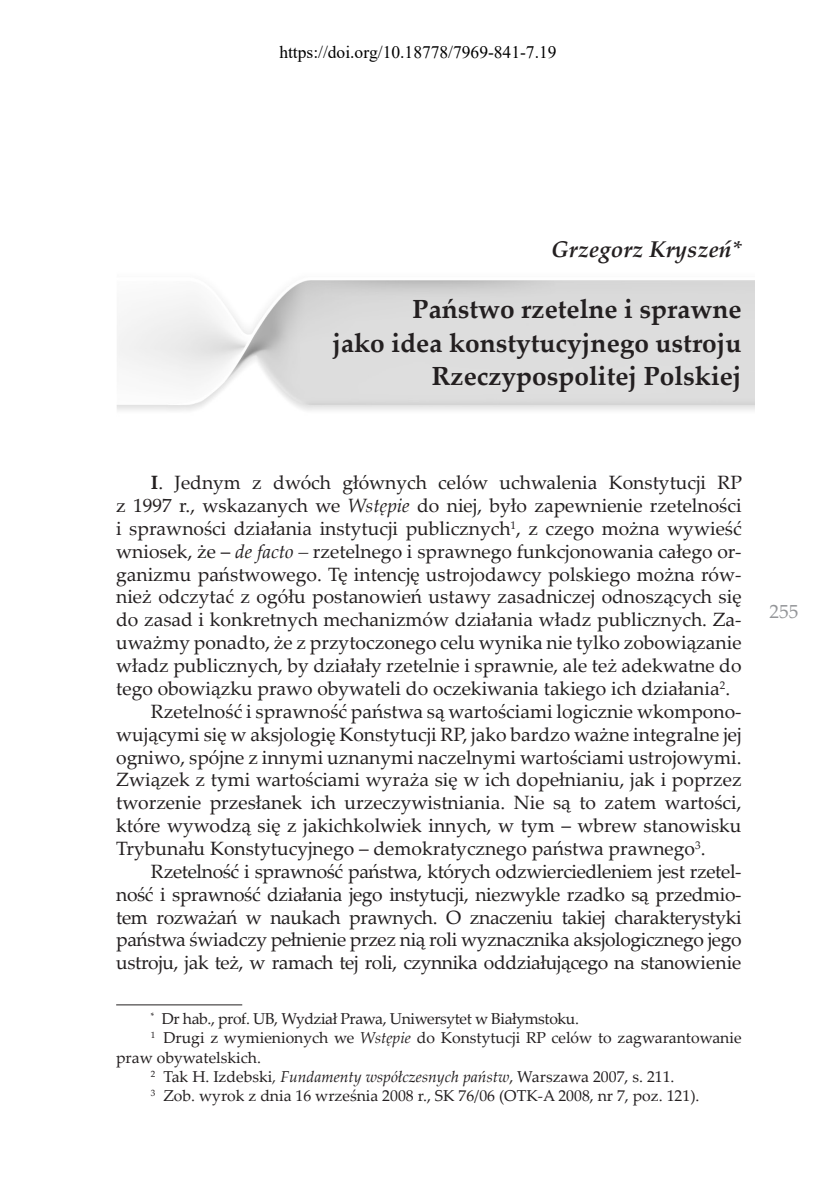
<style>
.page{position:relative;width:833px;height:1195px;background:#fff}
.page>*{position:absolute;margin:0;border:0;box-sizing:border-box;transform-origin:0 0}
.t1{font:700 26.25px/33.2px "Palatino Linotype";color:#231f20;text-align:right}
.t2{font:italic 700 22.75px "Palatino Linotype";color:#231f20}
.t3{font:19.25px "Palatino Linotype";color:#231f20}
.t4{font:19.25px "Palatino Linotype";letter-spacing:-.02em;color:#231f20}
.t5{font:19.25px "Palatino Linotype";color:#939598}
.t6{font:17.5px "Times New Roman";color:#000}
.t7{font:15.75px "Palatino Linotype";color:#231f20}
.t8{font:15.75px "Palatino Linotype";letter-spacing:-.025em;color:#231f20}
.s1{font-weight:700}
.s2{font-style:italic}
</style>
<div class="page">
<hr style="left:116px;top:1004px;width:126px;height:1px;background:#231f20">
<p class="t6" style="left:279px;top:43px;width:278px">https://doi.org/10.18778/7969-841-7.19</p>
<p class="t2" style="left:551px;top:233px;width:192px">Grzegorz Kryszeń*</p>
<h1 class="t1" style="left:332px;top:292px;width:411px">Państwo rzetelne i sprawne<br>jako idea konstytucyjnego ustroju<br>Rzeczypospolitej Polskiej</h1>
<p class="t3" style="left:151px;top:469px;width:592px"><span class="s1">I</span>. Jednym z dwóch głównych celów uchwalenia Konstytucji RP</p>
<p class="t3" style="left:116px;top:492px;width:627px">z 1997 r., wskazanych we <span class="s2">Wstępie</span> do niej, było zapewnienie rzetelności</p>
<p class="t3" style="left:116px;top:515px;width:627px">i sprawności działania instytucji publicznych<sup>1</sup>, z czego można wywieść</p>
<p class="t3" style="left:116px;top:537px;width:627px">wniosek, że – <span class="s2">de facto –</span> rzetelnego i sprawnego funkcjonowania całego or-</p>
<p class="t3" style="left:116px;top:560px;width:627px">ganizmu państwowego. Tę intencję ustrojodawcy polskiego można rów-</p>
<p class="t3" style="left:116px;top:583px;width:627px">nież odczytać z ogółu postanowień ustawy zasadniczej odnoszących się</p>
<p class="t3" style="left:116px;top:606px;width:627px">do zasad i konkretnych mechanizmów działania władz publicznych. Za-</p>
<p class="t3" style="left:116px;top:629px;width:627px">uważmy ponadto, że z przytoczonego celu wynika nie tylko zobowiązanie</p>
<p class="t3" style="left:116px;top:652px;width:627px">władz publicznych, by działały rzetelnie i sprawnie, ale też adekwatne do</p>
<p class="t3" style="left:116px;top:674px;width:615px">tego obowiązku prawo obywateli do oczekiwania takiego ich działania<sup>2</sup>.</p>
<p class="t3" style="left:151px;top:697px;width:592px">Rzetelność i sprawność państwa są wartościami logicznie wkompono-</p>
<p class="t3" style="left:116px;top:720px;width:626px">wującymi się w aksjologię Konstytucji RP, jako bardzo ważne integralne jej</p>
<p class="t3" style="left:116px;top:743px;width:627px">ogniwo, spójne z innymi uznanymi naczelnymi wartościami ustrojowymi.</p>
<p class="t3" style="left:116px;top:766px;width:627px">Związek z tymi wartościami wyraża się w ich dopełnianiu, jak i poprzez</p>
<p class="t3" style="left:116px;top:789px;width:626px">tworzenie przesłanek ich urzeczywistniania. Nie są to zatem wartości,</p>
<p class="t3" style="left:116px;top:812px;width:626px">które wywodzą się z jakichkolwiek innych, w tym – wbrew stanowisku</p>
<p class="t3" style="left:116px;top:834px;width:590px">Trybunału Konstytucyjnego – demokratycznego państwa prawnego<sup>3</sup>.</p>
<p class="t4" style="left:151px;top:857px;width:592px">Rzetelność i sprawność państwa, których odzwierciedleniem jest rzetel-</p>
<p class="t4" style="left:116px;top:880px;width:627px">ność i sprawność działania jego instytucji, niezwykle rzadko są przedmio-</p>
<p class="t4" style="left:116px;top:903px;width:627px">tem rozważań w naukach prawnych. O znaczeniu takiej charakterystyki</p>
<p class="t4" style="left:116px;top:926px;width:627px">państwa świadczy pełnienie przez nią roli wyznacznika aksjologicznego jego</p>
<p class="t4" style="left:116px;top:949px;width:626px">ustroju, jak też, w ramach tej roli, czynnika oddziałującego na stanowienie</p>
<p class="t8" style="left:151px;top:1007px;width:429px"><sup>*</sup> Dr hab., prof. UB, Wydział Prawa, Uniwersytet w Białymstoku.</p>
<p class="t7" style="left:151px;top:1027px;width:592px"><sup>1</sup> Drugi z wymienionych we <span class="s2">Wstępie</span> do Konstytucji RP celów to zagwarantowanie</p>
<p class="t7" style="left:116px;top:1046px;width:146px">praw obywatelskich.</p>
<p class="t7" style="left:151px;top:1065px;width:525px"><sup>2</sup> Tak H. Izdebski<span class="s2">, Fundamenty współczesnych państw</span>, Warszawa 2007, s. 211.</p>
<p class="t7" style="left:151px;top:1084px;width:550px"><sup>3</sup> Zob. wyrok z dnia 16 września 2008 r., SK 76/06 (OTK-A 2008, nr 7, poz. 121).</p>
<p class="t5" style="left:769px;top:598px;width:30px">255</p>
</div>
